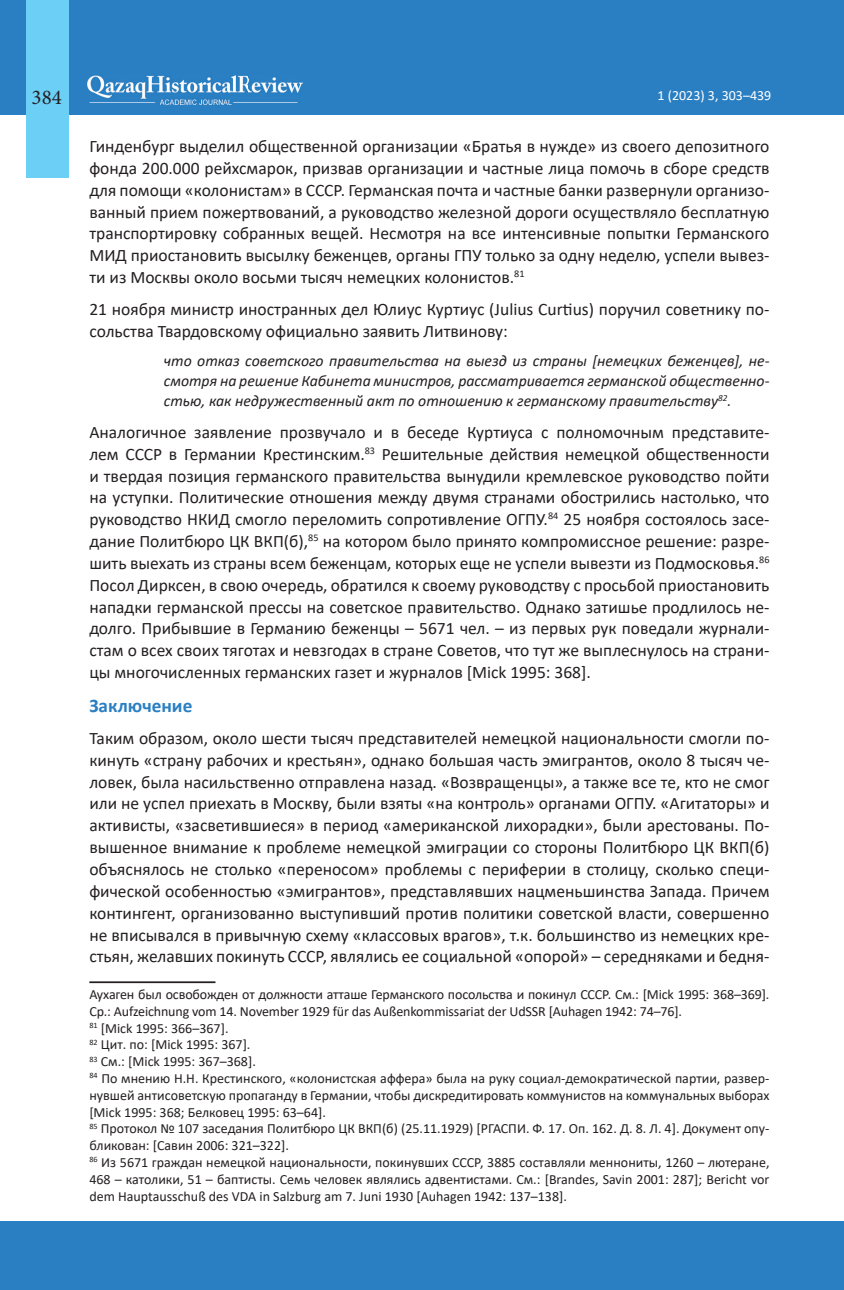
<style>
.page{position:relative;width:844px;height:1290px;background:#fff}
.page>*{position:absolute;margin:0;border:0;box-sizing:border-box;transform-origin:0 0}
.t1{font:21px "Minion Pro";color:#231f20}
.t2{font:700 19.25px "Calibri";color:#2a7fc3}
.t3{font:17.5px/21.9px "Calibri";color:#231f20;text-align:justify}
.t4{font:italic 15.75px/19.8px "Calibri";color:#231f20;text-align:justify}
.t5{font:14px/16.8px "Calibri";color:#231f20}
.t6{font:14px "Calibri";color:#fff}
</style>
<div class="page">
<div style="left:0;top:0;width:843px;height:115px;background:#2a7fc3"></div>
<div style="left:0;top:1222px;width:843px;height:68px;background:#2a7fc3"></div>
<div style="left:26px;top:0;width:43px;height:178px;background:#6bcff6"></div>
<img style="left:88px;top:76px;width:214px;height:28px">
<hr style="left:89px;top:981px;width:126px;height:2px;background:#231f20">
<p class="t1" style="left:32px;top:83px;width:32px">384</p>
<p class="t6" style="left:657px;top:85px;width:115px">1 (2023) 3, 303–439</p>
<p class="t3" style="left:89px;top:135px;width:681px">Гинденбург выделил общественной организации «Братья в нужде» из своего депозитного фонда 200.000 рейхсмарок, призвав организации и частные лица помочь в сборе средств для помощи «колонистам» в СССР. Германская почта и частные банки развернули организо&shy;ванный прием пожертвований, а руководство железной дороги осуществляло бесплатную транспортировку собранных вещей. Несмотря на все интенсивные попытки Германского МИД приостановить высылку беженцев, органы ГПУ только за одну неделю, успели вывез&shy;ти из Москвы около восьми тысяч немецких колонистов.<sup>81</sup></p>
<p class="t3" style="left:89px;top:298px;width:681px">21 ноября министр иностранных дел Юлиус Куртиус (Julius Curtius) поручил советнику по&shy;сольства Твардовскому официально заявить Литвинову:</p>
<p class="t4" style="left:164px;top:351px;width:607px">что отказ советского правительства на выезд из страны [немецких беженцев], не&shy;смотря на решение Кабинета министров, рассматривается германской общественно&shy;стью, как недружественный акт по отношению к германскому правительству<sup>82</sup>.</p>
<p class="t3" style="left:89px;top:421px;width:681px">Аналогичное заявление прозвучало и в беседе Куртиуса с полномочным представите&shy;лем СССР в Германии Крестинским.<sup>83</sup> Решительные действия немецкой общественности и твердая позиция германского правительства вынудили кремлевское руководство пойти на уступки. Политические отношения между двумя странами обострились настолько, что руководство НКИД смогло переломить сопротивление ОГПУ.<sup>84</sup> 25 ноября состоялось засе&shy;дание Политбюро ЦК ВКП(б),<sup>85</sup> на котором было принято компромиссное решение: разре&shy;шить выехать из страны всем беженцам, которых еще не успели вывезти из Подмосковья.<sup>86<br></sup>Посол Дирксен, в свою очередь, обратился к своему руководству с просьбой приостановить нападки германской прессы на советское правительство. Однако затишье продлилось не&shy;долго. Прибывшие в Германию беженцы – 5671 чел. – из первых рук поведали журнали&shy;стам о всех своих тяготах и невзгодах в стране Советов, что тут же выплеснулось на страни&shy;цы многочисленных германских газет и журналов [Mick 1995: 368].</p>
<p class="t2" style="left:89px;top:692px;width:104px">Заключение</p>
<p class="t3" style="left:89px;top:727px;width:681px">Таким образом, около шести тысяч представителей немецкой национальности смогли по&shy;кинуть «страну рабочих и крестьян», однако большая часть эмигрантов, около 8 тысяч че&shy;ловек, была насильственно отправлена назад. «Возвращенцы», а также все те, кто не смог или не успел приехать в Москву, были взяты «на контроль» органами ОГПУ. «Агитаторы» и активисты, «засветившиеся» в период «американской лихорадки», были арестованы. По&shy;вышенное внимание к проблеме немецкой эмиграции со стороны Политбюро ЦК ВКП(б) объяснялось не столько «переносом» проблемы с периферии в столицу, сколько специ&shy;фической особенностью «эмигрантов», представлявших нацменьшинства Запада. Причем контингент, организованно выступивший против политики советской власти, совершенно не вписывался в привычную схему «классовых врагов», т.к. большинство из немецких кре&shy;стьян, желавших покинуть СССР, являлись ее социальной «опорой» – середняками и бедня-</p>
<p class="t5" style="left:89px;top:985px;width:681px">Аухаген был освобожден от должности атташе Германского посольства и покинул СССР. См.: [Mick 1995: 368–369].<br>Ср.: Aufzeichnung vom 14. November 1929 für das Außenkommissariat der UdSSR [Auhagen 1942: 74–76].<br><sup>81</sup> [Mick 1995: 366–367].<br><sup>82</sup> Цит. по: [Mick 1995: 367].<br><sup>83</sup> См.: [Mick 1995: 367–368].<br><sup>84</sup> По мнению Н.Н. Крестинского, «колонистская аффера» была на руку социал-демократической партии, развер&shy;нувшей антисоветскую пропаганду в Германии, чтобы дискредитировать коммунистов на коммунальных выборах [Mick 1995: 368; Белковец 1995: 63–64].<br><sup>85</sup> Протокол № 107 заседания Политбюро ЦК ВКП(б) (25.11.1929) [РГАСПИ. Ф. 17. Оп. 162. Д. 8. Л. 4]. Документ опу&shy;бликован: [Савин 2006: 321–322].<br><sup>86</sup> Из 5671 граждан немецкой национальности, покинувших СССР, 3885 составляли меннониты, 1260 – лютеране, 468 – католики, 51 – баптисты. Семь человек являлись адвентистами. См.: [Brandes, Savin 2001: 287]; Bericht vor dem Hauptausschuß des VDA in Salzburg am 7. Juni 1930 [Auhagen 1942: 137–138].</p>
</div>
